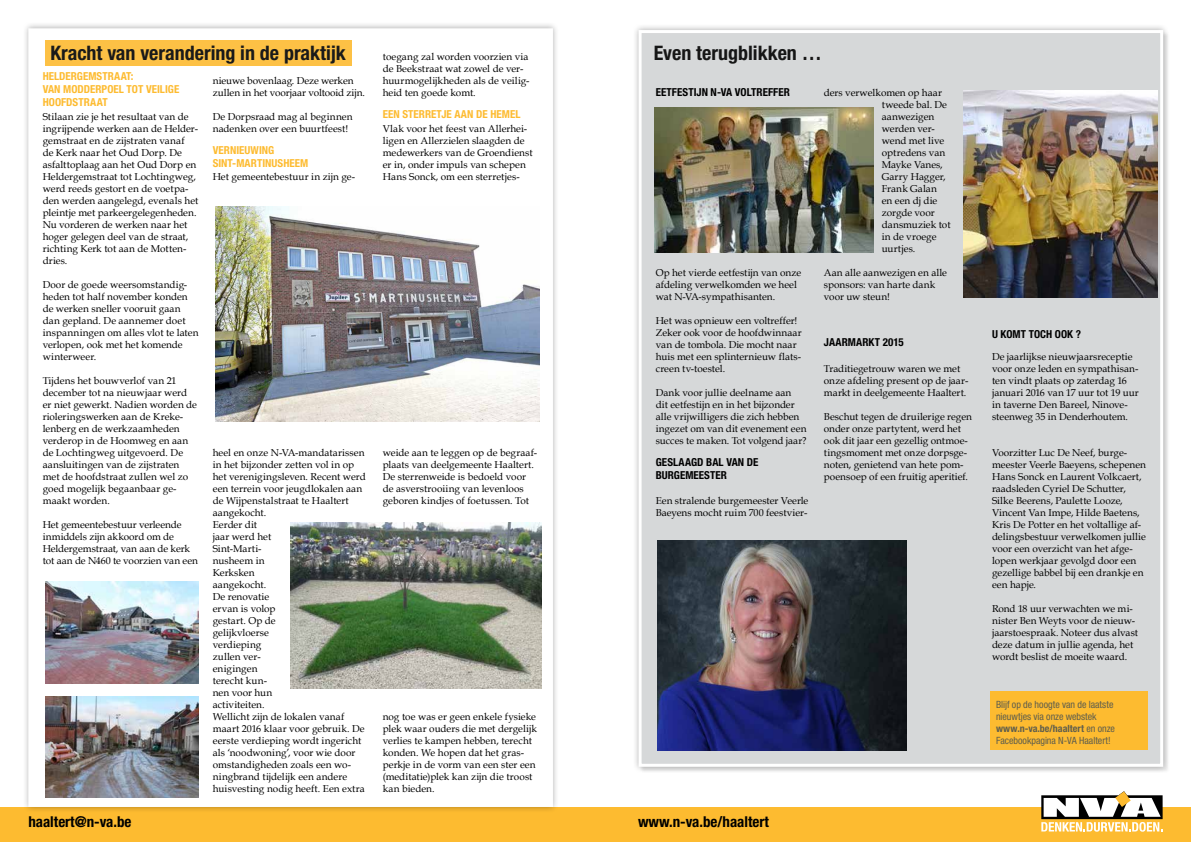
<style>
.page{position:relative;width:1191px;height:842px;background:#fff}
.page>*{position:absolute;margin:0;border:0;box-sizing:border-box;transform-origin:0 0}
.t1{font:700 condensed 20px "Helvetica Neue LT Std";color:#000}
.t2{font:700 condensed 15px "Helvetica Neue LT Std";color:#000}
.t3{font:700 condensed 11px/13px "Helvetica Neue LT Std";letter-spacing:.005em;color:#fdbb30}
.t4{font:700 condensed 11px/13px "Helvetica Neue LT Std";letter-spacing:.005em;color:#000}
.t5{font:10px/12px "Book Antiqua";color:#000}
.t6{font:condensed 10px/12px "Helvetica Neue LT Std";letter-spacing:-.005em;color:#5f5e4d}
.s1{font-weight:700}
</style>
<div class="page">
<div style="left:0;top:808px;width:1191px;height:34px;background:#fdbb30"></div>
<svg style="left:1041px;top:791px;width:121px;height:41px"></svg>
<div style="left:22px;top:22px;width:537px;height:791px;background:#000;opacity:.3"></div>
<div style="left:30px;top:30px;width:521px;height:775px;background:#fff"></div>
<div style="left:28px;top:28px;width:525px;height:779px;border:3px solid #fff"></div>
<div style="left:632px;top:23px;width:537px;height:750px;background:#000;opacity:.3"></div>
<div style="left:640px;top:32px;width:521px;height:733px;background:#d6d8d9"></div>
<div style="left:638px;top:30px;width:525px;height:737px;border:3px solid #fff"></div>
<div style="left:45px;top:40px;width:306px;height:26px;background:#fdc145"></div>
<img style="left:45px;top:581px;width:153px;height:102px">
<img style="left:45px;top:696px;width:153px;height:102px">
<img style="left:215px;top:206px;width:324px;height:216px">
<img style="left:291px;top:522px;width:250px;height:167px">
<img style="left:654px;top:107px;width:219px;height:145px">
<img style="left:657px;top:540px;width:249px;height:211px">
<img style="left:963px;top:91px;width:194px;height:206px">
<div style="left:990px;top:691px;width:157px;height:59px;background:#fdbb30"></div>
<h1 class="t1" style="left:50px;top:41px;width:297px">Kracht van verandering in de praktijk</h1>
<h1 class="t1" style="left:653px;top:40px;width:170px">Even terugblikken …</h1>
<p class="t5" style="left:383px;top:50px;width:148px">toegang zal worden voorzien via de Beekstraat wat zowel de ver&shy;huurmogelijkheden als de veilig&shy;heid ten goede komt.</p>
<p class="t3" style="left:383px;top:107px;width:139px">EEN STERRETJE AAN DE HEMEL</p>
<p class="t5" style="left:383px;top:122px;width:151px">Vlak voor het feest van Allerhei&shy;ligen en Allerzielen slaagden de medewerkers van de Groendienst er in, onder impuls van schepen<br>Hans Sonck, om een sterretjes-</p>
<p class="t3" style="left:43px;top:69px;width:138px">HELDERGEMSTRAAT:<br>VAN MODDERPOEL TOT VEILIGE<br>HOOFDSTRAAT</p>
<p class="t5" style="left:43px;top:110px;width:157px">Stilaan zie je het resultaat van de ingrijpende werken aan de Helder&shy;gemstraat en de zijstraten vanaf<br>de Kerk naar het Oud Dorp. De asfalttoplaag aan het Oud Dorp en<br>Heldergemstraat tot Lochtingweg, werd reeds gestort en de voetpa&shy;den werden aangelegd, evenals het pleintje met parkeergelegenheden.<br>Nu vorderen de werken naar het hoger gelegen deel van de straat, richting Kerk tot aan de Motten&shy;dries.</p>
<p class="t5" style="left:43px;top:278px;width:157px">Door de goede weersomstandig&shy;heden tot half november konden de werken sneller vooruit gaan dan gepland. De aannemer doet inspanningen om alles vlot te laten verlopen, ook met het komende winterweer.</p>
<p class="t5" style="left:43px;top:374px;width:156px">Tijdens het bouwverlof van 21 december tot na nieuwjaar werd er niet gewerkt. Nadien worden de rioleringswerken aan de Kreke&shy;lenberg en de werkzaamheden verderop in de Hoomweg en aan de Lochtingweg uitgevoerd. De aansluitingen van de zijstraten met de hoofdstraat zullen wel zo goed mogelijk begaanbaar ge&shy;maakt worden.</p>
<p class="t5" style="left:43px;top:518px;width:157px">Het gemeentebestuur verleende inmiddels zijn akkoord om de<br>Heldergemstraat, van aan de kerk tot aan de N460 te voorzien van een</p>
<p class="t5" style="left:213px;top:74px;width:154px">nieuwe bovenlaag. Deze werken zullen in het voorjaar voltooid zijn.</p>
<p class="t5" style="left:213px;top:110px;width:141px">De Dorpsraad mag al beginnen nadenken over een buurtfeest!</p>
<p class="t3" style="left:213px;top:143px;width:97px">VERNIEUWING<br>SINT-MARTINUSHEEM</p>
<p class="t5" style="left:213px;top:170px;width:144px">Het gemeentebestuur in zijn ge-</p>
<p class="t4" style="left:656px;top:85px;width:136px">EETFESTIJN N-VA VOLTREFFER</p>
<p class="t5" style="left:882px;top:86px;width:70px;text-indent:-58px">ders verwelkomen op haar tweede bal. De aanwezigen werden ver&shy;wend met live optredens van<br>Mayke Vanes,<br>Garry Hagger,<br>Frank Galan<br>en een dj die zorgde voor dansmuziek tot in de vroege uurtjes.</p>
<p class="t5" style="left:824px;top:266px;width:125px">Aan alle aanwezigen en alle sponsors: van harte dank voor uw steun!</p>
<p class="t4" style="left:824px;top:335px;width:81px">JAARMARKT 2015</p>
<p class="t5" style="left:824px;top:362px;width:146px">Traditiegetrouw waren we met onze afdeling present op de jaar&shy;markt in deelgemeente Haaltert.</p>
<p class="t5" style="left:824px;top:410px;width:150px">Beschut tegen de druilerige regen onder onze partytent, werd het ook dit jaar een gezellig ontmoe&shy;tingsmoment met onze dorpsge&shy;noten, genietend van hete pom&shy;poensoep of een fruitig aperitief.</p>
<p class="t5" style="left:656px;top:266px;width:147px">Op het vierde eetfestijn van onze afdeling verwelkomden we heel wat N-VA-sympathisanten.</p>
<p class="t5" style="left:656px;top:314px;width:147px">Het was opnieuw een voltreffer!<br>Zeker ook voor de hoofdwinnaar van de tombola. Die mocht naar huis met een splinternieuw flats&shy;creen tv-toestel.</p>
<p class="t5" style="left:656px;top:386px;width:152px">Dank voor jullie deelname aan<br>dit eetfestijn en in het bijzonder alle vrijwilligers die zich hebben ingezet om van dit evenement een succes te maken. Tot volgend jaar?</p>
<p class="t4" style="left:656px;top:455px;width:104px">GESLAAGD BAL VAN DE<br>BURGEMEESTER</p>
<p class="t5" style="left:656px;top:494px;width:154px">Een stralende burgemeester Veerle<br>Baeyens mocht ruim 700 feestvier-</p>
<p class="t5" style="left:213px;top:446px;width:155px">heel en onze N-VA-mandatarissen in het bijzonder zetten vol in op het verenigingsleven. Recent werd een terrein voor jeugdlokalen aan de Wijpenstalstraat te Haaltert aangekocht.<br>Eerder dit<br>jaar werd het<br>Sint-Marti-<br>nusheem in<br>Kerksken<br>aangekocht.<br>De renovatie<br>ervan is volop<br>gestart. Op de<br>gelijkvloerse<br>verdieping<br>zullen ver-<br>enigingen<br>terecht kun-<br>nen voor hun<br>activiteiten.<br>Wellicht zijn de lokalen vanaf maart 2016 klaar voor gebruik. De eerste verdieping wordt ingericht als ‘noodwoning’, voor wie door omstandigheden zoals een wo&shy;ningbrand tijdelijk een andere huisvesting nodig heeft. Een extra</p>
<p class="t5" style="left:383px;top:446px;width:156px">weide aan te leggen op de begraaf&shy;plaats van deelgemeente Haaltert.<br>De sterrenweide is bedoeld voor de asverstrooiing van levenloos geboren kindjes of foetussen. Tot</p>
<p class="t5" style="left:383px;top:710px;width:156px">nog toe was er geen enkele fysieke plek waar ouders die met dergelijk verlies te kampen hebben, terecht konden. We hopen dat het gras&shy;perkje in de vorm van een ster een (meditatie)plek kan zijn die troost kan bieden.</p>
<h2 class="t2" style="left:28px;top:813px;width:105px">haaltert@n-va.be</h2>
<h2 class="t2" style="left:638px;top:813px;width:132px">www.n-va.be/haaltert</h2>
<p class="t4" style="left:992px;top:327px;width:90px">U KOMT TOCH OOK ?</p>
<p class="t5" style="left:992px;top:350px;width:148px">De jaarlijkse nieuwjaarsreceptie voor onze leden en sympathisan&shy;ten vindt plaats op zaterdag 16 januari 2016 van 17 uur tot 19 uur in taverne Den Bareel, Ninove&shy;steenweg 35 in Denderhoutem.</p>
<p class="t5" style="left:992px;top:446px;width:155px">Voorzitter Luc De Neef, burge&shy;meester Veerle Baeyens, schepenen<br>Hans Sonck en Laurent Volkcaert, raadsleden Cyriel De Schutter,<br>Silke Beerens, Paulette Looze,<br>Vincent Van Impe, Hilde Baetens,<br>Kris De Potter en het voltallige af&shy;delingsbestuur verwelkomen jullie voor een overzicht van het afge&shy;lopen werkjaar gevolgd door een gezellige babbel bij een drankje en een hapje.</p>
<p class="t5" style="left:992px;top:602px;width:148px">Rond 18 uur verwachten we mi&shy;nister Ben Weyts voor de nieuw&shy;jaarstoespraak. Noteer dus alvast deze datum in jullie agenda, het wordt beslist de moeite waard.</p>
<p class="t6" style="left:996px;top:698px;width:120px">Blijf op de hoogte van de laatste nieuwtjes via onze webstek <span class="s1">www.n-va.be/haaltert</span> en onze<br>Facebookpagina N-VA Haaltert!</p>
</div>
